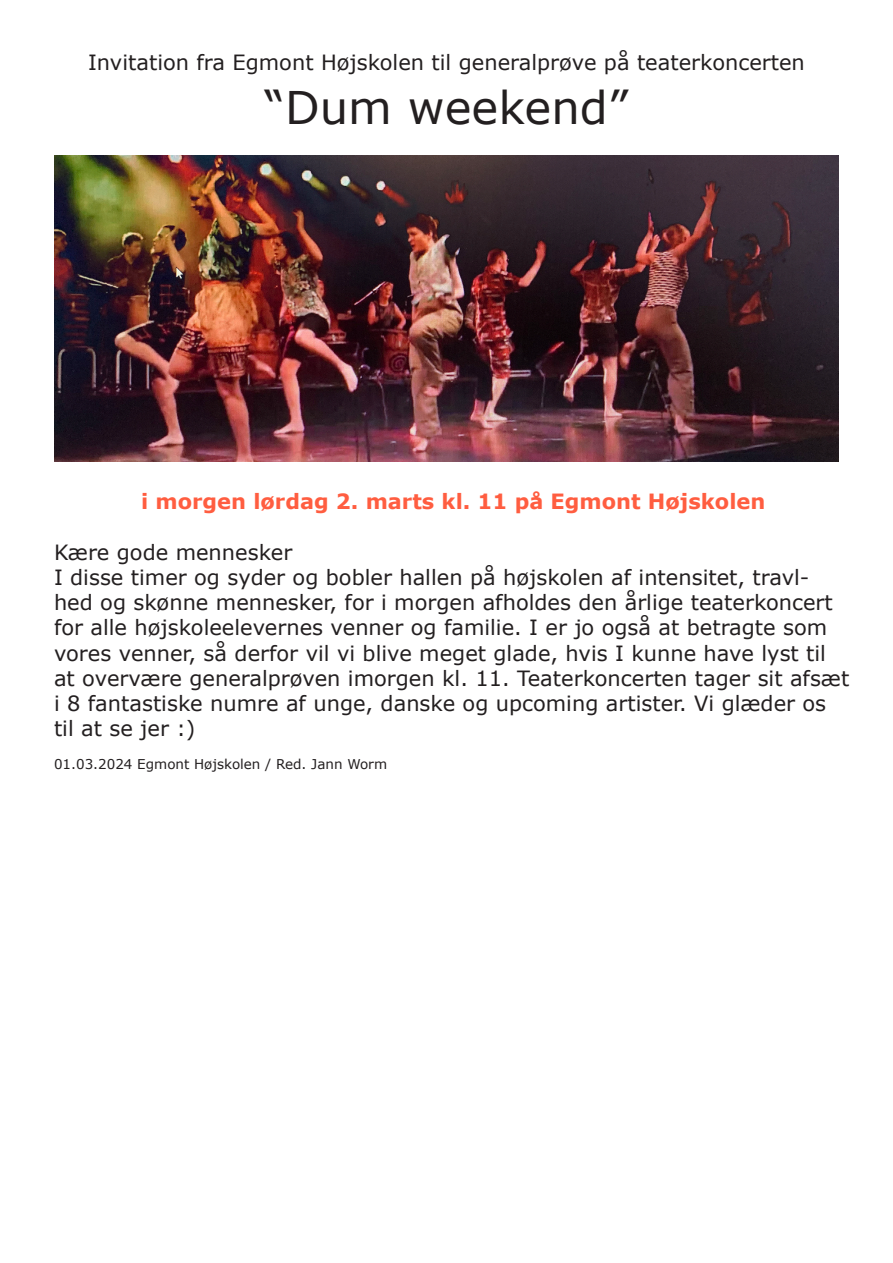
<style>
.page{position:relative;width:893px;height:1263px;background:#fff}
.page>*{position:absolute;margin:0;border:0;box-sizing:border-box;transform-origin:0 0}
.t1{font:45px "Verdana";color:#231f20}
.t2{font:21px/25.2px "Verdana";color:#231f20}
.t3{font:700 21px "Verdana";color:#ff5d40}
.t4{font:13.5px "Verdana";color:#231f20}
</style>
<div class="page">
<img style="left:54px;top:155px;width:785px;height:306px">
<p class="t2" style="left:88px;top:50px;width:718px">Invitation fra Egmont Højskolen til generalprøve på teaterkoncerten</p>
<p class="t1" style="left:264px;top:77px;width:366px">“Dum weekend”</p>
<p class="t3" style="left:141px;top:487px;width:626px">i morgen lørdag 2. marts kl. 11 på Egmont Højskolen</p>
<p class="t2" style="left:54px;top:539px;width:240px">Kære gode mennesker</p>
<p class="t2" style="left:54px;top:564px;width:797px">I disse timer og syder og bobler hallen på højskolen af intensitet, travl&shy;hed og skønne mennesker, for i morgen afholdes den årlige teaterkoncert for alle højskoleelevernes venner og familie. I er jo også at betragte som vores venner, så derfor vil vi blive meget glade, hvis I kunne have lyst til at overvære generalprøven imorgen kl. 11. Teaterkoncerten tager sit afsæt i 8 fantastiske numre af unge, danske og upcoming artister. Vi glæder os til at se jer :)</p>
<p class="t4" style="left:54px;top:754px;width:335px">01.03.2024 Egmont Højskolen / Red. Jann Worm</p>
</div>
